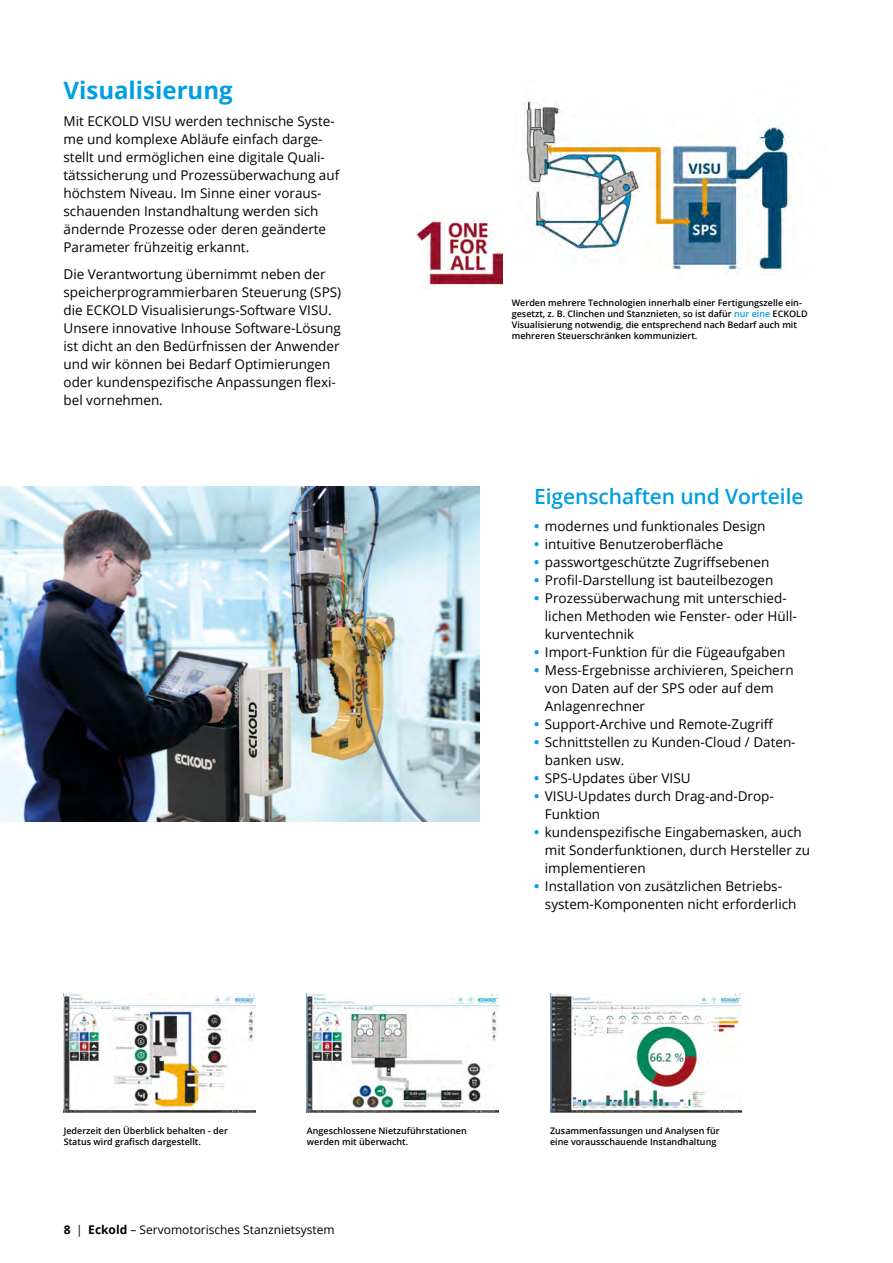
<style>
.page{position:relative;width:893px;height:1263px;background:#fff}
.page>*{position:absolute;margin:0;border:0;box-sizing:border-box;transform-origin:0 0}
.t1{font:700 24px "Open Sans";color:#009ee3}
.t2{font:600 21px "Open Sans";letter-spacing:-.005em;color:#009ee3}
.t3{font:13.5px/18px "Open Sans";color:#000}
.t4{font:12px "Open Sans";color:#000}
.t5{font:600 9px/10.8px "Open Sans";color:#000}
.s1{color:#009ee3}
.s2{font-weight:700;color:#009ee3}
.s3{font-weight:700}
</style>
<div class="page">
<img style="left:0;top:487px;width:479px;height:334px">
<img style="left:307px;top:993px;width:191px;height:119px">
<img style="left:64px;top:993px;width:191px;height:119px">
<img style="left:550px;top:993px;width:191px;height:119px">
<img style="left:523px;top:100px;width:272px;height:173px">
<img style="left:415px;top:216px;width:88px;height:72px">
<h1 class="t1" style="left:64px;top:74px;width:171px">Visualisierung</h1>
<p class="t3" style="left:64px;top:112px;width:277px">Mit ECKOLD VISU werden technische Syste&shy;me und komplexe Abläufe einfach darge&shy;stellt und ermöglichen eine digitale Quali&shy;tätssicherung und Prozessüberwachung auf höchstem Niveau. Im Sinne einer voraus&shy;schauenden Instandhaltung werden sich ändernde Prozesse oder deren geänderte Parameter frühzeitig erkannt.</p>
<p class="t3" style="left:64px;top:265px;width:279px">Die Verantwortung übernimmt neben der speicherprogrammierbaren Steuerung (SPS) die ECKOLD Visualisierungs-Software VISU.<br>Unsere innovative Inhouse Software-Lösung ist dicht an den Bedürfnissen der Anwender und wir können bei Bedarf Optimierungen oder kundenspezifische Anpassungen flexi&shy;bel vornehmen.</p>
<p class="t5" style="left:512px;top:297px;width:297px">Werden mehrere Technologien innerhalb einer Fertigungszelle ein&shy;gesetzt, z. B. Clinchen und Stanznieten, so ist dafür <span class="s1">nur eine</span> ECKOLD Visualisierung notwendig, die entsprechend nach Bedarf auch mit mehreren Steuerschränken kommuniziert.</p>
<h2 class="t2" style="left:534px;top:482px;width:271px">Eigenschaften und Vorteile</h2>
<p class="t3" style="left:534px;top:517px;width:233px"><span class="s2">•</span> modernes und funktionales Design</p>
<p class="t3" style="left:534px;top:535px;width:191px"><span class="s2">•</span> intuitive Benutzeroberfläche</p>
<p class="t3" style="left:534px;top:553px;width:237px"><span class="s2">•</span> passwortgeschützte Zugriffsebenen</p>
<p class="t3" style="left:534px;top:571px;width:241px"><span class="s2">•</span> Profil-Darstellung ist bauteilbezogen</p>
<p class="t3" style="left:545px;top:589px;width:253px;text-indent:-11px"><span class="s2">•</span> Prozessüberwachung mit unterschied&shy;lichen Methoden wie Fenster- oder Hüll&shy;kurventechnik</p>
<p class="t3" style="left:534px;top:643px;width:253px"><span class="s2">•</span> Import-Funktion für die Fügeaufgaben</p>
<p class="t3" style="left:545px;top:661px;width:250px;text-indent:-11px"><span class="s2">•</span> Mess-Ergebnisse archivieren, Speichern von Daten auf der SPS oder auf dem<br>Anlagenrechner</p>
<p class="t3" style="left:534px;top:715px;width:241px"><span class="s2">•</span> Support-Archive und Remote-Zugriff</p>
<p class="t3" style="left:545px;top:733px;width:252px;text-indent:-11px"><span class="s2">•</span> Schnittstellen zu Kunden-Cloud / Daten&shy;banken usw.</p>
<p class="t3" style="left:534px;top:769px;width:158px"><span class="s2">•</span> SPS-Updates über VISU</p>
<p class="t3" style="left:545px;top:787px;width:231px;text-indent:-11px"><span class="s2">•</span> VISU-Updates durch Drag-and-Drop-<br>Funktion</p>
<p class="t3" style="left:545px;top:823px;width:267px;text-indent:-11px"><span class="s2">•</span> kundenspezifische Eingabemasken, auch mit Sonderfunktionen, durch Hersteller zu implementieren</p>
<p class="t3" style="left:545px;top:877px;width:253px;text-indent:-11px"><span class="s2">•</span> Installation von zusätzlichen Betriebs&shy;system-Komponenten nicht erforderlich</p>
<p class="t5" style="left:64px;top:1125px;width:166px">Jederzeit den Überblick behalten - der<br>Status wird grafisch dargestellt.</p>
<p class="t5" style="left:550px;top:1125px;width:171px">Zusammenfassungen und Analysen für eine vorausschauende Instandhaltung</p>
<p class="t5" style="left:307px;top:1125px;width:161px">Angeschlossene Nietzuführstationen werden mit überwacht.</p>
<p class="t4" style="left:64px;top:1221px;width:272px"><span class="s3">8</span> | <span class="s3">Eckold</span> – Servomotorisches Stanznietsystem</p>
</div>
